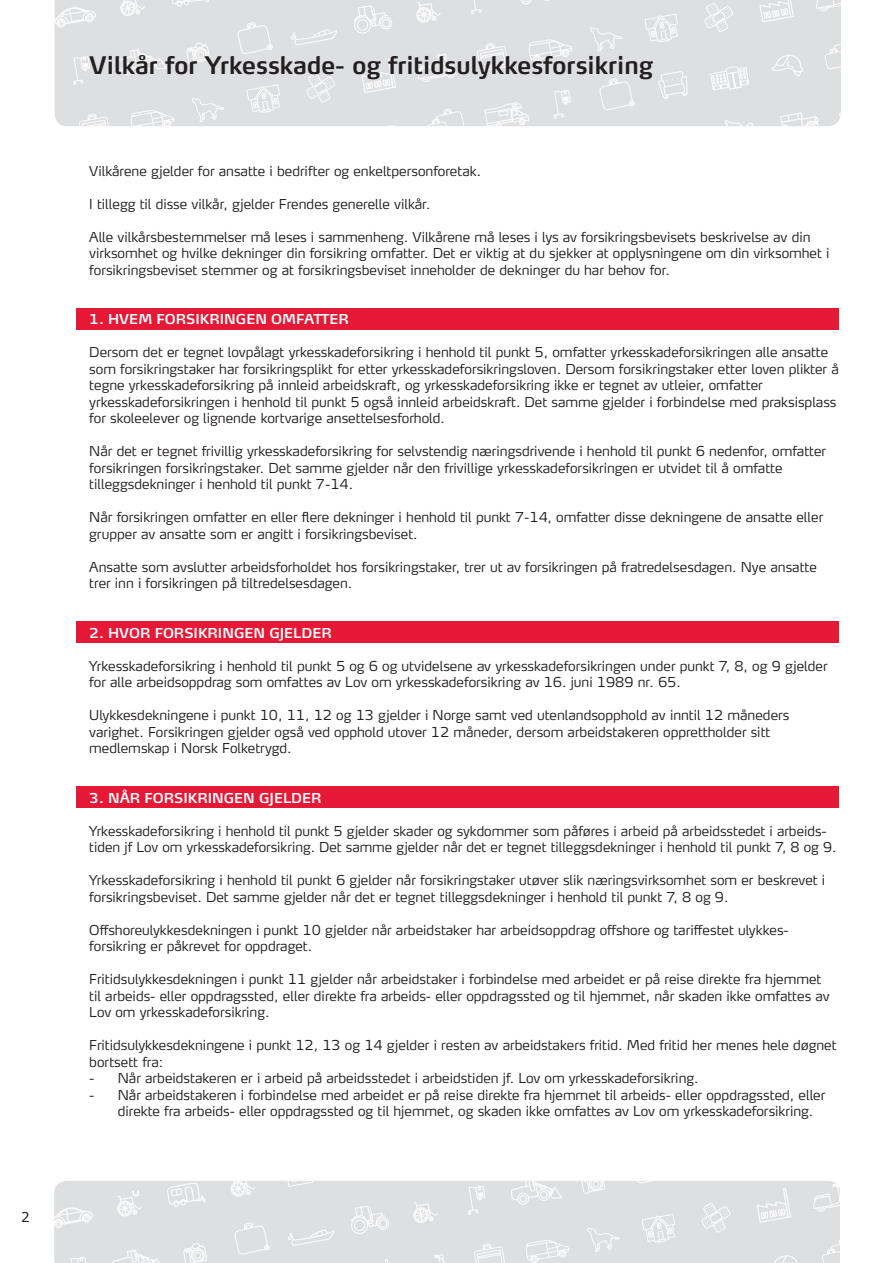
<style>
.page{position:relative;width:893px;height:1263px;background:#fff}
.page>*{position:absolute;margin:0;border:0;box-sizing:border-box;transform-origin:0 0}
.t1{font:600 24px "Max TF";color:#231f20}
.t2{font:300 13.5px/16.5px "Max TF";color:#231f20}
.t3{font:600 13.5px "Max TF";color:#fff}
.t4{font:13.5px "Verdana";color:#231f20}
</style>
<div class="page">
<img style="left:54px;top:0;width:786px;height:126px">
<img style="left:54px;top:1181px;width:786px;height:82px">
<div style="left:77px;top:786px;width:762px;height:22px;background:#e51836"></div>
<div style="left:77px;top:621px;width:762px;height:22px;background:#e51836"></div>
<div style="left:77px;top:308px;width:762px;height:21px;background:#e51836"></div>
<p class="t4" style="left:21px;top:1208px;width:10px">2</p>
<h1 class="t1" style="left:89px;top:50px;width:565px">Vilkår for Yrkesskade- og fritidsulykkesforsikring</h1>
<p class="t2" style="left:89px;top:162px;width:393px">Vilkårene gjelder for ansatte i bedrifter og enkeltpersonforetak.</p>
<p class="t2" style="left:89px;top:195px;width:343px">I tillegg til disse vilkår, gjelder Frendes generelle vilkår.</p>
<p class="t2" style="left:89px;top:228px;width:742px">Alle vilkårsbestemmelser må leses i sammenheng. Vilkårene må leses i lys av forsikringsbevisets beskrivelse av din virksomhet og hvilke dekninger din forsikring omfatter. Det er viktig at du sjekker at opplysningene om din virksomhet i forsikringsbeviset stemmer og at forsikringsbeviset inneholder de dekninger du har behov for.</p>
<p class="t3" style="left:89px;top:311px;width:261px">1. HVEM FORSIKRINGEN OMFATTER</p>
<p class="t2" style="left:89px;top:344px;width:751px">Dersom det er tegnet lovpålagt yrkesskadeforsikring i henhold til punkt 5, omfatter yrkesskadeforsikringen alle ansatte som forsikringstaker har forsikringsplikt for etter yrkesskadeforsikringsloven. Dersom forsikringstaker etter loven plikter å tegne yrkesskadeforsikring på innleid arbeidskraft, og yrkesskadeforsikring ikke er tegnet av utleier, omfatter yrkesskadeforsikringen i henhold til punkt 5 også innleid arbeidskraft. Det samme gjelder i forbindelse med praksisplass for skoleelever og lignende kortvarige ansettelsesforhold.</p>
<p class="t2" style="left:89px;top:443px;width:738px">Når det er tegnet frivillig yrkesskadeforsikring for selvstendig næringsdrivende i henhold til punkt 6 nedenfor, omfatter forsikringen forsikringstaker. Det samme gjelder når den frivillige yrkesskadeforsikringen er utvidet til å omfatte tilleggsdekninger i henhold til punkt 7-14.</p>
<p class="t2" style="left:89px;top:509px;width:735px">Når forsikringen omfatter en eller flere dekninger i henhold til punkt 7-14, omfatter disse dekningene de ansatte eller grupper av ansatte som er angitt i forsikringsbeviset.</p>
<p class="t2" style="left:89px;top:558px;width:729px">Ansatte som avslutter arbeidsforholdet hos forsikringstaker, trer ut av forsikringen på fratredelsesdagen. Nye ansatte trer inn i forsikringen på tiltredelsesdagen.</p>
<p class="t3" style="left:89px;top:624px;width:244px">2. HVOR FORSIKRINGEN GJELDER</p>
<p class="t2" style="left:89px;top:657px;width:740px">Yrkesskadeforsikring i henhold til punkt 5 og 6 og utvidelsene av yrkesskadeforsikringen under punkt 7, 8, og 9 gjelder for alle arbeidsoppdrag som omfattes av Lov om yrkesskadeforsikring av 16. juni 1989 nr. 65.</p>
<p class="t2" style="left:89px;top:707px;width:702px">Ulykkesdekningene i punkt 10, 11, 12 og 13 gjelder i Norge samt ved utenlandsopphold av inntil 12 måneders varighet. Forsikringen gjelder også ved opphold utover 12 måneder, dersom arbeidstakeren opprettholder sitt medlemskap i Norsk Folketrygd.</p>
<p class="t3" style="left:89px;top:789px;width:234px">3. NÅR FORSIKRINGEN GJELDER</p>
<p class="t2" style="left:89px;top:822px;width:749px">Yrkesskadeforsikring i henhold til punkt 5 gjelder skader og sykdommer som påføres i arbeid på arbeidsstedet i arbeids&shy;tiden jf Lov om yrkesskadeforsikring. Det samme gjelder når det er tegnet tilleggsdekninger i henhold til punkt 7, 8 og 9.</p>
<p class="t2" style="left:89px;top:872px;width:737px">Yrkesskadeforsikring i henhold til punkt 6 gjelder når forsikringstaker utøver slik næringsvirksomhet som er beskrevet i forsikringsbeviset. Det samme gjelder når det er tegnet tilleggsdekninger i henhold til punkt 7, 8 og 9.</p>
<p class="t2" style="left:89px;top:921px;width:701px">Offshoreulykkesdekningen i punkt 10 gjelder når arbeidstaker har arbeidsoppdrag offshore og tariffestet ulykkes&shy;forsikring er påkrevet for oppdraget.</p>
<p class="t2" style="left:89px;top:971px;width:742px">Fritidsulykkesdekningen i punkt 11 gjelder når arbeidstaker i forbindelse med arbeidet er på reise direkte fra hjemmet til arbeids- eller oppdragssted, eller direkte fra arbeids- eller oppdragssted og til hjemmet, når skaden ikke omfattes av<br>Lov om yrkesskadeforsikring.</p>
<p class="t2" style="left:89px;top:1037px;width:749px">Fritidsulykkesdekningene i punkt 12, 13 og 14 gjelder i resten av arbeidstakers fritid. Med fritid her menes hele døgnet bortsett fra:</p>
<p class="t2" style="left:89px;top:1070px;width:611px">- Når arbeidstakeren er i arbeid på arbeidsstedet i arbeidstiden jf. Lov om yrkesskadeforsikring.</p>
<p class="t2" style="left:118px;top:1086px;width:709px;text-indent:-28px">- Når arbeidstakeren i forbindelse med arbeidet er på reise direkte fra hjemmet til arbeids- eller oppdragssted, eller direkte fra arbeids- eller oppdragssted og til hjemmet, og skaden ikke omfattes av Lov om yrkesskadeforsikring.</p>
</div>
